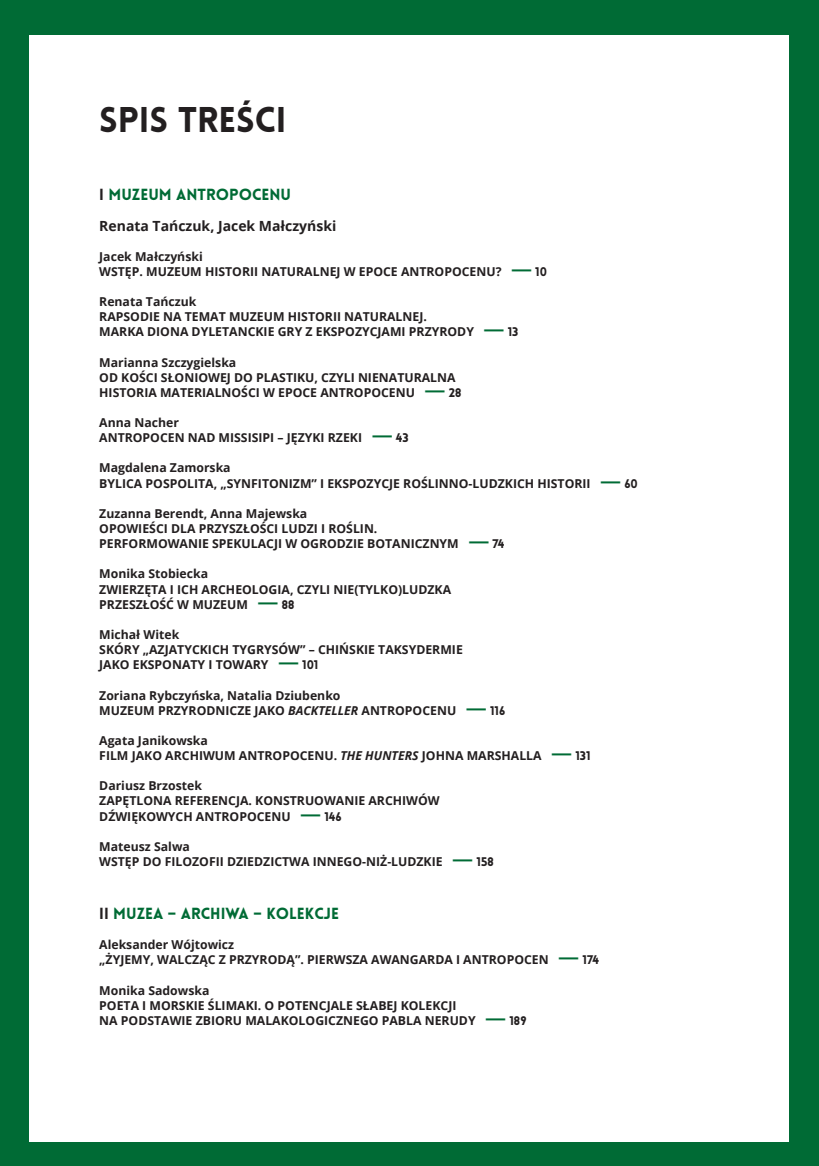
<style>
.page{position:relative;width:819px;height:1166px;background:#006b35}
.page>*{position:absolute;margin:0;border:0;box-sizing:border-box;transform-origin:0 0}
.t1{font:900 35px "Lovelo";color:#231f20}
.t2{font:900 15.75px "Lovelo";color:#006b35}
.t3{font:700 14px "Open Sans";color:#231f20}
.t4{font:700 12.25px/15.2px "Open Sans";color:#231f20}
.s1{color:#231f20}
.s2{font-weight:600;font-size:21px;color:#006b35}
.s3{font-family:"Lovelo";font-weight:900}
.s4{font-style:italic}
</style>
<div class="page">
<div style="left:30px;top:35px;width:759px;height:1106px;background:#fff"></div>
<p class="t1" style="left:99px;top:98px;width:189px">SPIS TREŚCI</p>
<p class="t2" style="left:99px;top:185px;width:193px"><span class="s1">I</span> MUZEUM ANTROPOCENU</p>
<p class="t3" style="left:99px;top:216px;width:238px">Renata Tańczuk, Jacek Małczyński</p>
<p class="t4" style="left:99px;top:248px;width:449px">Jacek Małczyński<br>WSTĘP. MUZEUM HISTORII NATURALNEJ W EPOCE ANTROPOCENU? <span class="s2">—</span> <span class="s3">10</span></p>
<p class="t4" style="left:99px;top:294px;width:420px">Renata Tańczuk<br>RAPSODIE NA TEMAT MUZEUM HISTORII NATURALNEJ.<br>MARKA DIONA DYLETANCKIE GRY Z EKSPOZYCJAMI PRZYRODY <span class="s2">—</span> <span class="s3">13</span></p>
<p class="t4" style="left:99px;top:354px;width:364px">Marianna Szczygielska<br>OD KOŚCI SŁONIOWEJ DO PLASTIKU, CZYLI NIENATURALNA<br>HISTORIA MATERIALNOŚCI W EPOCE ANTROPOCENU <span class="s2">—</span> <span class="s3">28</span></p>
<p class="t4" style="left:99px;top:415px;width:311px">Anna Nacher<br>ANTROPOCEN NAD MISSISIPI – JĘZYKI RZEKI <span class="s2">—</span> <span class="s3">43</span></p>
<p class="t4" style="left:99px;top:460px;width:540px">Magdalena Zamorska<br>BYLICA POSPOLITA, „SYNFITONIZM” I EKSPOZYCJE ROŚLINNO-LUDZKICH HISTORII <span class="s2">—</span> <span class="s3">60</span></p>
<p class="t4" style="left:99px;top:505px;width:407px">Zuzanna Berendt, Anna Majewska<br>OPOWIEŚCI DLA PRZYSZŁOŚCI LUDZI I ROŚLIN.<br>PERFORMOWANIE SPEKULACJI W OGRODZIE BOTANICZNYM <span class="s2">—</span> <span class="s3">74</span></p>
<p class="t4" style="left:99px;top:566px;width:353px">Monika Stobiecka<br>ZWIERZĘTA I ICH ARCHEOLOGIA, CZYLI NIE(TYLKO)LUDZKA<br>PRZESZŁOŚĆ W MUZEUM <span class="s2">—</span> <span class="s3">88</span></p>
<p class="t4" style="left:99px;top:626px;width:365px">Michał Witek<br>SKÓRY „AZJATYCKICH TYGRYSÓW” – CHIŃSKIE TAKSYDERMIE<br>JAKO EKSPONATY I TOWARY <span class="s2">—</span> <span class="s3">101</span></p>
<p class="t4" style="left:99px;top:687px;width:407px">Zoriana Rybczyńska, Natalia Dziubenko<br>MUZEUM PRZYRODNICZE JAKO <span class="s4">BACKTELLER</span> ANTROPOCENU <span class="s2">—</span> <span class="s3">116</span></p>
<p class="t4" style="left:99px;top:732px;width:493px">Agata Janikowska<br>FILM JAKO ARCHIWUM ANTROPOCENU. <span class="s4">THE HUNTERS</span> JOHNA MARSHALLA <span class="s2">—</span> <span class="s3">131</span></p>
<p class="t4" style="left:99px;top:778px;width:342px">Dariusz Brzostek<br>ZAPĘTLONA REFERENCJA. KONSTRUOWANIE ARCHIWÓW<br>DŹWIĘKOWYCH ANTROPOCENU <span class="s2">—</span> <span class="s3">146</span></p>
<p class="t4" style="left:99px;top:838px;width:396px">Mateusz Salwa<br>WSTĘP DO FILOZOFII DZIEDZICTWA INNEGO-NIŻ-LUDZKIE <span class="s2">—</span> <span class="s3">158</span></p>
<p class="t2" style="left:99px;top:904px;width:241px"><span class="s1">II</span> MUZEA – ARCHIWA – KOLEKCJE</p>
<p class="t4" style="left:99px;top:937px;width:501px">Aleksander Wójtowicz<br>„ŻYJEMY, WALCZĄC Z PRZYRODĄ”. PIERWSZA AWANGARDA I ANTROPOCEN <span class="s2">—</span> <span class="s3">174</span></p>
<p class="t4" style="left:99px;top:982px;width:429px">Monika Sadowska<br>POETA I MORSKIE ŚLIMAKI. O POTENCJALE SŁABEJ KOLEKCJI<br>NA PODSTAWIE ZBIORU MALAKOLOGICZNEGO PABLA NERUDY <span class="s2">—</span> <span class="s3">189</span></p>
</div>
